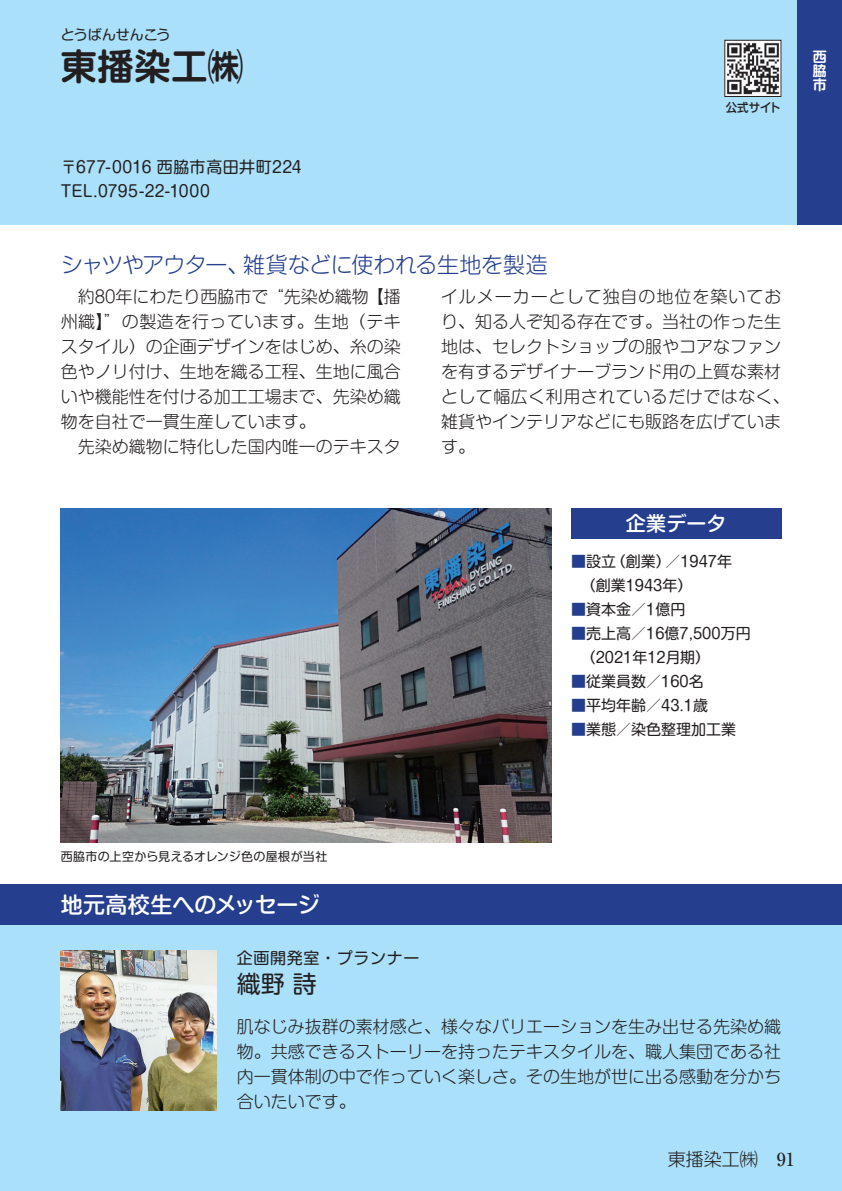
<style>
.page{position:relative;width:842px;height:1191px;background:#fff}
.page>*{position:absolute;margin:0;border:0;box-sizing:border-box;transform-origin:0 0}
.t1{font:700 36px "Shin M Go Pro De";color:#231f20}
.t2{font:24px "Shin M Go Pro";color:#231f20}
.t3{font:300 22px "Shin M Go Pro";letter-spacing:-.03em;color:#253f8e}
.t4{font:500 22px "Shin M Go Pro";letter-spacing:-.005em;color:#fff}
.t5{font:500 20px "Shin M Go Pro";letter-spacing:.005em;color:#fff}
.t6{font:300 18px "Shin M Go Pro";color:#231f20}
.t7{font:500 18px "Ryumin Pro";color:#231f20}
.t8{font:300 17px/25px "Shin M Go Pro";color:#231f20}
.t9{font:16px/24px "Shin M Go Pro";letter-spacing:.03em;color:#231f20}
.t10{font:15px/24px "Shin M Go Pro";color:#231f20}
.t11{font:14px "Shin M Go Pro";letter-spacing:-.01em;color:#231f20}
.t12{font:700 14px/14px "Shin M Go Pro De";color:#fff;text-align:justify}
.t13{font:12px "Shin M Go Pro";letter-spacing:.02em;color:#231f20}
.t14{font:500 12px "Shin M Go Pro";letter-spacing:-.005em;color:#231f20;scale:.95 1}
.s1{color:#253f8e}
</style>
<div class="page">
<div style="left:0;top:884px;width:841px;height:307px;background:#aae0f9"></div>
<div style="left:0;top:884px;width:841px;height:40px;background:#253f8e"></div>
<div style="left:0;top:0;width:841px;height:224px;background:#aae0f9"></div>
<div style="left:797px;top:0;width:44px;height:224px;background:#253f8e"></div>
<img style="left:61px;top:508px;width:490px;height:334px">
<div style="left:571px;top:508px;width:210px;height:30px;background:#253f8e"></div>
<img style="left:61px;top:950px;width:156px;height:160px">
<img style="left:726px;top:42px;width:53px;height:53px">
<div style="left:724px;top:40px;width:57px;height:57px;border:1px solid #231f20"></div>
<p class="t11" style="left:61px;top:24px;width:111px">とうばんせんこう</p>
<h1 class="t1" style="left:61px;top:37px;width:184px">東播染工㈱</h1>
<p class="t9" style="left:61px;top:153px;width:242px">〒677-0016 西脇市高田井町224<br>TEL.0795-22-1000</p>
<p class="t3" style="left:61px;top:247px;width:488px">シャツやアウター、雑貨などに使われる生地を製造</p>
<p class="t14" style="left:725px;top:97px;width:59px">公式サイト</p>
<p class="t8" style="left:61px;top:282px;width:342px">　約80年にわたり西脇市で“先染め織物【播州織】”の製造を行っています。生地（テキスタイル）の企画デザインをはじめ、糸の染色やノリ付け、生地を織る工程、生地に風合いや機能性を付ける加工工場まで、先染め織物を自社で一貫生産しています。<br>　先染め織物に特化した国内唯一のテキスタ</p>
<p class="t8" style="left:441px;top:282px;width:350px">イルメーカーとして独自の地位を築いており、知る人ぞ知る存在です。当社の作った生地は、セレクトショップの服やコアなファンを有するデザイナーブランド用の上質な素材として幅広く利用されているだけではなく、雑貨やインテリアなどにも販路を広げています。</p>
<p class="t5" style="left:625px;top:507px;width:102px">企業データ</p>
<p class="t10" style="left:571px;top:548px;width:162px"><span class="s1">■</span>設立（創業）／1947年　（創業1943年）</p>
<p class="t10" style="left:571px;top:596px;width:116px"><span class="s1">■</span>資本金／1億円</p>
<p class="t10" style="left:571px;top:620px;width:181px"><span class="s1">■</span>売上高／16億7,500万円　（2021年12月期）</p>
<p class="t10" style="left:571px;top:668px;width:134px"><span class="s1">■</span>従業員数／160名</p>
<p class="t10" style="left:571px;top:692px;width:138px"><span class="s1">■</span>平均年齢／43.1歳</p>
<p class="t10" style="left:571px;top:716px;width:166px"><span class="s1">■</span>業態／染色整理加工業</p>
<p class="t12" style="left:812px;top:48px;width:15px">西脇市</p>
<p class="t13" style="left:61px;top:847px;width:268px">西脇市の上空から見えるオレンジ色の屋根が当社</p>
<p class="t4" style="left:61px;top:886px;width:260px">地元高校生へのメッセージ</p>
<p class="t9" style="left:237px;top:944px;width:184px">企画開発室・プランナー</p>
<h2 class="t2" style="left:237px;top:964px;width:81px">織野 詩</h2>
<p class="t8" style="left:237px;top:1012px;width:546px;text-align:justify">肌なじみ抜群の素材感と、様々なバリエーションを生み出せる先染め織物。共感できるストーリーを持ったテキスタイルを、職人集団である社内一貫体制の中で作っていく楽しさ。その生地が世に出る感動を分かち合いたいです。</p>
<p class="t6" style="left:667px;top:1145px;width:91px">東播染工㈱</p>
<p class="t7" style="left:776px;top:1145px;width:19px">91</p>
</div>
